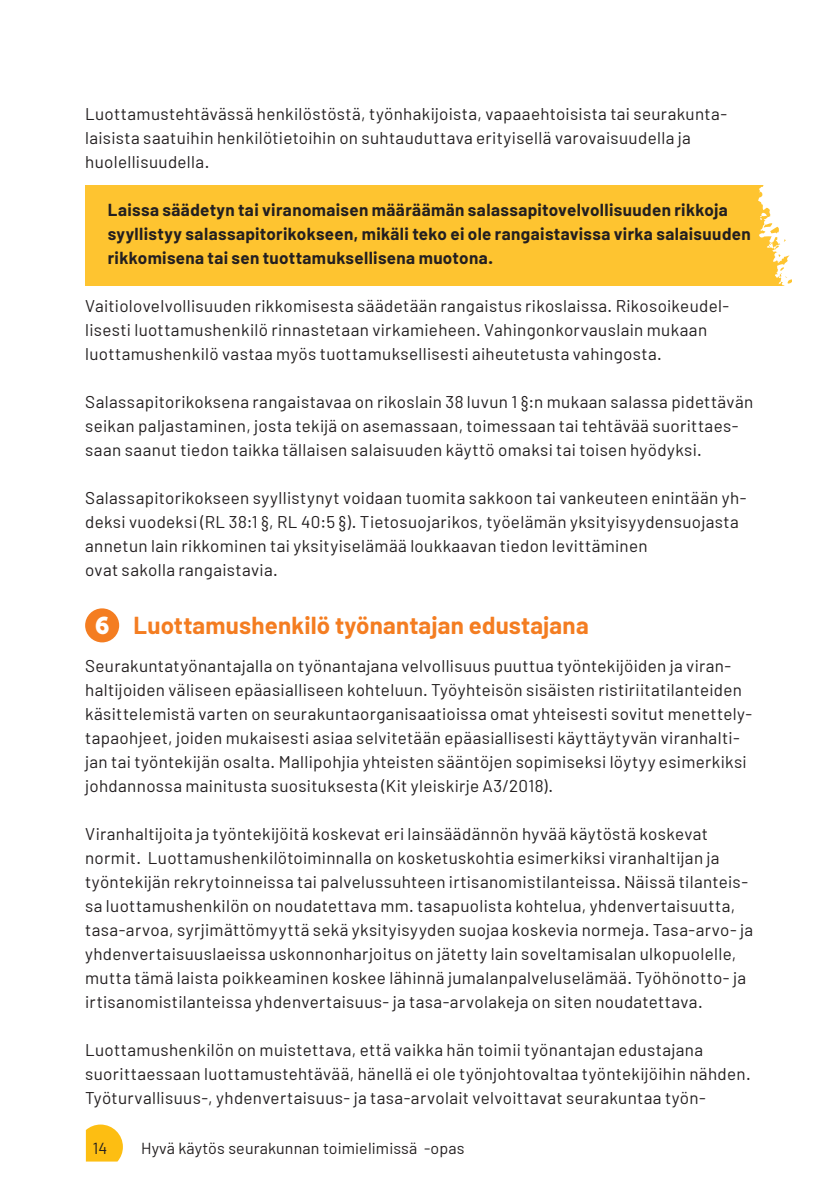
<style>
.page{position:relative;width:840px;height:1191px;background:#fff}
.page>*{position:absolute;margin:0;border:0;box-sizing:border-box;transform-origin:0 0}
.VÄLIOTSIKKO{font:700 24px "Barlow";letter-spacing:.005em;color:#f47d21}
.VÄLIOTSIKKO-2{font:24px "Museo Sans 900";color:#fff}
.leipis{font:17px/24px "Barlow";letter-spacing:.02em;color:#231f20}
.leipis-2{font:700 17px/24px "Barlow";letter-spacing:.02em;color:#231f20}
.t1{font:16px "Barlow";letter-spacing:.01em;color:#231f20}
</style>
<div class="page">
<svg style="left:86px;top:1124px;width:37px;height:37px"></svg>
<div style="left:85px;top:185px;width:706px;height:101px;background:#fec430"></div>
<svg style="left:758px;top:185px;width:33px;height:101px"></svg>
<div style="left:85px;top:608px;width:34px;height:34px;background:#f47d21;border-radius:50%"></div>
<p class="leipis" style="left:85px;top:101px;width:641px">Luottamustehtävässä henkilöstöstä, työnhakijoista, vapaaehtoisista tai seurakunta&shy;laisista saatuihin henkilötietoihin on suhtauduttava erityisellä varovaisuudella ja huolellisuudella.</p>
<p class="leipis-2" style="left:108px;top:198px;width:644px">Laissa säädetyn tai viranomaisen määräämän salassapitovelvollisuuden rikkoja syyllistyy salassapitorikokseen, mikäli teko ei ole rangaistavissa virka salaisuuden rikkomisena tai sen tuottamuksellisena muotona.</p>
<p class="leipis" style="left:85px;top:293px;width:645px">Vaitiolovelvollisuuden rikkomisesta säädetään rangaistus rikoslaissa. Rikosoikeudel&shy;lisesti luottamushenkilö rinnastetaan virkamieheen. Vahingonkorvauslain mukaan luottamushenkilö vastaa myös tuottamuksellisesti aiheutetusta vahingosta.</p>
<p class="leipis" style="left:85px;top:389px;width:669px">Salassapitorikoksena rangaistavaa on rikoslain 38 luvun 1 §:n mukaan salassa pidettävän seikan paljastaminen, josta tekijä on asemassaan, toimessaan tai tehtävää suorittaes&shy;saan saanut tiedon taikka tällaisen salaisuuden käyttö omaksi tai toisen hyödyksi.</p>
<p class="leipis" style="left:85px;top:485px;width:662px">Salassapitorikokseen syyllistynyt voidaan tuomita sakkoon tai vankeuteen enintään yh&shy;deksi vuodeksi (RL 38:1 §, RL 40:5 §). Tietosuojarikos, työelämän yksityisyydensuojasta annetun lain rikkominen tai yksityiselämää loukkaavan tiedon levittäminen<br>ovat sakolla rangaistavia.</p>
<p class="VÄLIOTSIKKO-2" style="left:95px;top:612px;width:16px">6</p>
<p class="VÄLIOTSIKKO" style="left:133px;top:610px;width:456px">Luottamushenkilö työnantajan edustajana</p>
<p class="leipis" style="left:85px;top:653px;width:668px">Seurakuntatyönantajalla on työnantajana velvollisuus puuttua työntekijöiden ja viran&shy;haltijoiden väliseen epäasialliseen kohteluun. Työyhteisön sisäisten ristiriitatilanteiden käsittelemistä varten on seurakuntaorganisaatioissa omat yhteisesti sovitut menettely&shy;tapaohjeet, joiden mukaisesti asiaa selvitetään epäasiallisesti käyttäytyvän viranhalti&shy;jan tai työntekijän osalta. Mallipohjia yhteisten sääntöjen sopimiseksi löytyy esimerkiksi johdannossa mainitusta suosituksesta (Kit yleiskirje A3/2018).</p>
<p class="leipis" style="left:85px;top:821px;width:669px">Viranhaltijoita ja työntekijöitä koskevat eri lainsäädännön hyvää käytöstä koskevat normit. Luottamushenkilötoiminnalla on kosketuskohtia esimerkiksi viranhaltijan ja työntekijän rekrytoinneissa tai palvelussuhteen irtisanomistilanteissa. Näissä tilanteis&shy;sa luottamushenkilön on noudatettava mm. tasapuolista kohtelua, yhdenvertaisuutta, tasa-arvoa, syrjimättömyyttä sekä yksityisyyden suojaa koskevia normeja. Tasa-arvo- ja yhdenvertaisuuslaeissa uskonnonharjoitus on jätetty lain soveltamisalan ulkopuolelle, mutta tämä laista poikkeaminen koskee lähinnä jumalanpalveluselämää. Työhönotto- ja irtisanomistilanteissa yhdenvertaisuus- ja tasa-arvolakeja on siten noudatettava.</p>
<p class="leipis" style="left:85px;top:1038px;width:666px">Luottamushenkilön on muistettava, että vaikka hän toimii työnantajan edustajana suorittaessaan luottamustehtävää, hänellä ei ole työnjohtovaltaa työntekijöihin nähden.</p>
<p class="leipis" style="left:85px;top:1085px;width:620px">Työturvallisuus-, yhdenvertaisuus- ja tasa-arvolait velvoittavat seurakuntaa työn-</p>
<p class="t1" style="left:93px;top:1137px;width:16px">14</p>
<p class="t1" style="left:141px;top:1137px;width:324px">Hyvä käytös seurakunnan toimielimissä -opas</p>
</div>
